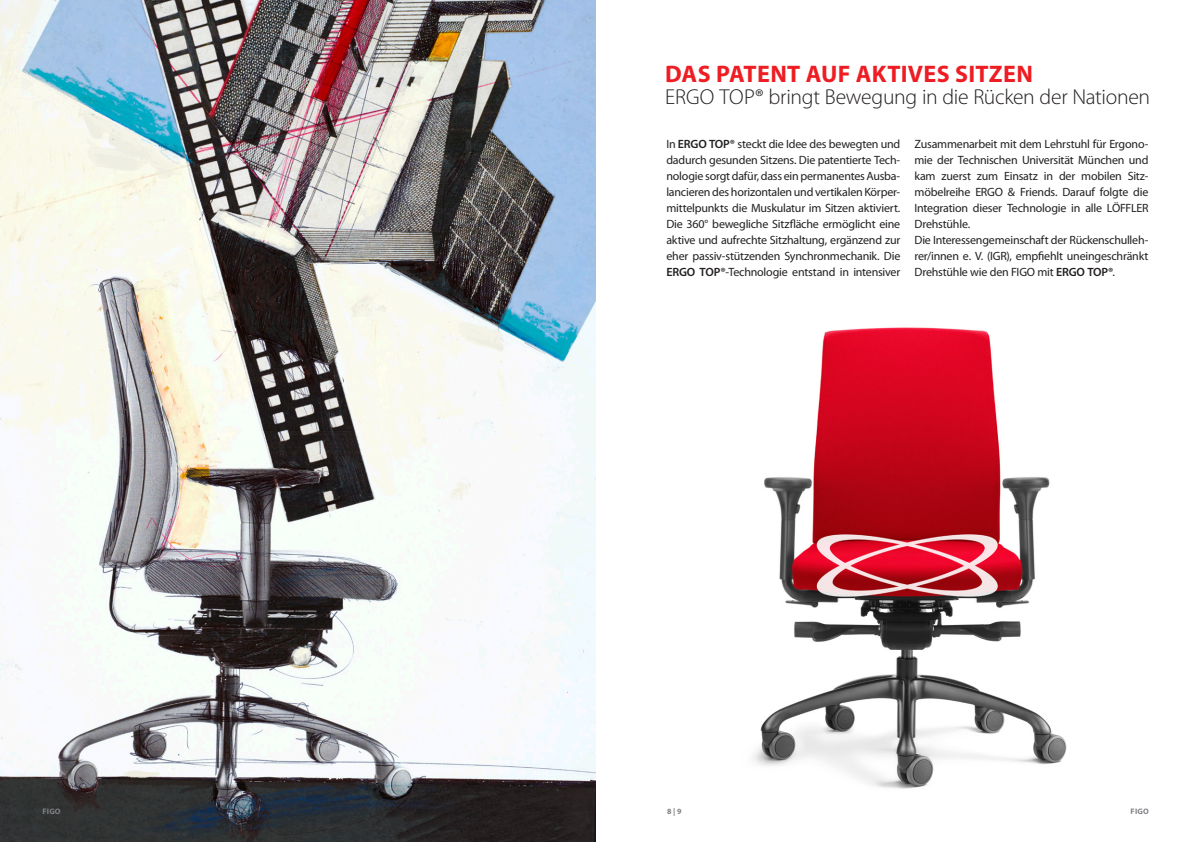
<style>
.page{position:relative;width:1191px;height:842px;background:#fff}
.page>*{position:absolute;margin:0;border:0;box-sizing:border-box;transform-origin:0 0}
.t1{font:700 24px "Myriad Pro";letter-spacing:.015em;color:#ee1d23}
.t2{font:300 21.6px "Myriad Pro";letter-spacing:-.015em;color:#231f20}
.t3{font:12px/16px "Myriad Pro";letter-spacing:-.02em;color:#231f20;text-align:justify}
.t4{font:700 8px "Myriad Pro";letter-spacing:.02em;color:#808285}
.s1{font-weight:600}
</style>
<div class="page">
<img style="left:753px;top:327px;width:314px;height:462px">
<img style="left:0;top:0;width:595px;height:842px">
<h1 class="t1" style="left:665px;top:58px;width:369px">DAS PATENT AUF AKTIVES SITZEN</h1>
<h2 class="t2" style="left:665px;top:84px;width:486px">ERGO TOP® bringt Bewegung in die Rücken der Nationen</h2>
<p class="t3" style="left:666px;top:136px;width:235px">In <span class="s1">ERGO TOP®</span> steckt die Idee des bewegten und dadurch gesunden Sitzens. Die patentierte Tech&shy;nologie sorgt dafür, dass ein permanentes Ausba&shy;lancieren des horizontalen und vertikalen Körper&shy;mittelpunkts die Muskulatur im Sitzen aktiviert.<br>Die 360° bewegliche Sitzfläche ermöglicht eine aktive und aufrechte Sitzhaltung, ergänzend zur eher passiv-stützenden Synchronmechanik. Die <span class="s1">ERGO TOP®</span>-Technologie entstand in intensiver</p>
<p class="t3" style="left:914px;top:136px;width:235px;text-align:left">Zusammenarbeit mit dem Lehrstuhl für Ergono&shy;mie der Technischen Universität München und kam zuerst zum Einsatz in der mobilen Sitz&shy;möbelreihe ERGO &amp; Friends. Darauf folgte die Integration dieser Technologie in alle LÖFFLER Drehstühle.<br>Die Interessengemeinschaft der Rückenschulleh&shy;rer/innen e. V. (IGR), empfiehlt uneingeschränkt Drehstühle wie den FIGO mit <span class="s1">ERGO TOP®</span>.</p>
<p class="t4" style="left:43px;top:806px;width:20px">FIGO</p>
<p class="t4" style="left:667px;top:806px;width:16px">8 | 9</p>
<p class="t4" style="left:1130px;top:806px;width:20px">FIGO</p>
</div>
